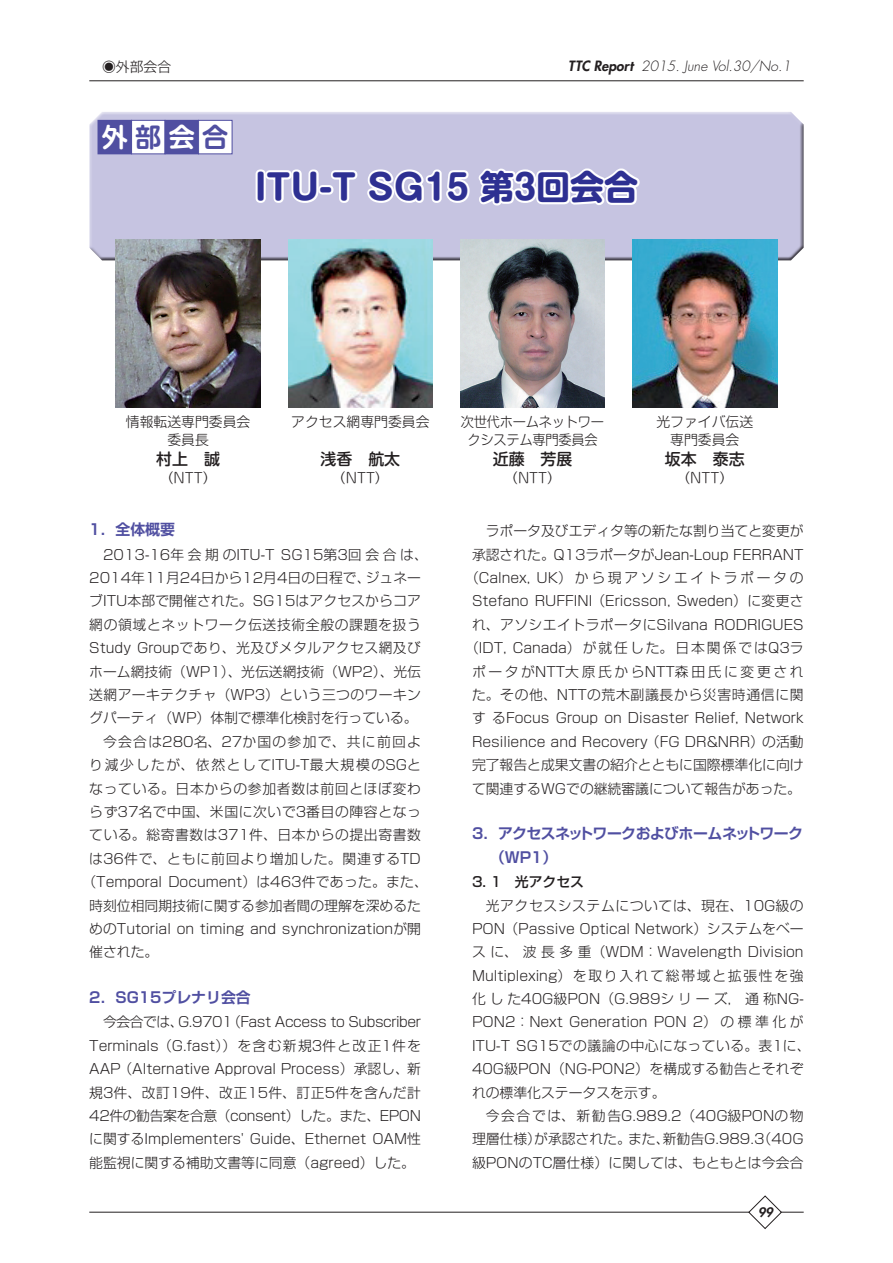
<style>
.page{position:relative;width:893px;height:1263px;background:#fff}
.page>*{position:absolute;margin:0;border:0;box-sizing:border-box;transform-origin:0 0}
.t1{font:700 34.05px "Shin M Go Pro";color:#2e3092}
.t2{font:700 26.1px "Shin M Go Pro De";color:#fff}
.t3{font:500 15.9px "Shin M Go Pro";color:#231f20}
.t4{font:700 14.85px "Shin Go Pro De";letter-spacing:-.03em;color:#504fa1}
.t5{font:700 14.85px "Shin Go Pro De";color:#504fa1}
.t6{font:300 13.8px/23.4px "Shin Go Pro";color:#231f20}
.t7{font:300 13.8px "Shin M Go Pro";color:#231f20}
.t8{font:300 13.8px "Shin Go Pro";letter-spacing:.045em;color:#231f20}
.t9{font:italic 300 13.8px "Futura Std";color:#231f20}
.t10{font:300 13.8px "Shin Go Pro";letter-spacing:.12em;color:#231f20}
.t11{font:300 13.8px "Shin Go Pro";letter-spacing:.06em;color:#231f20}
.t12{font:300 13.8px "Shin Go Pro";letter-spacing:.095em;color:#231f20}
.t13{font:300 13.8px "Shin Go Pro";letter-spacing:.05em;color:#231f20}
.t14{font:300 13.8px/18px "Shin M Go Pro";letter-spacing:-.02em;color:#231f20;text-align:center;scale:.96 1}
.t15{font:500 13.8px "Shin Go Pro";color:#231f20}
.t16{font:italic 800 12.75px "Futura Std";color:#231f20}
.s1{color:#504fa1}
.s2{font-weight:800}
</style>
<div class="page">
<hr style="left:89px;top:1212px;width:715px;height:1px;background:#231f20">
<hr style="left:89px;top:81px;width:715px;height:1px;background:#231f20">
<svg style="left:748px;top:1195px;width:34px;height:34px"></svg>
<div style="left:87px;top:109px;width:717px;height:140px;background:#fff;opacity:.75"></div>
<div style="left:87px;top:122px;width:717px;height:138px;background:#c6c4e1"></div>
<div style="left:132px;top:120px;width:33px;height:34px;background:#fff"></div>
<div style="left:131px;top:120px;width:34px;height:34px;border:1px solid #504fa1"></div>
<div style="left:165px;top:120px;width:34px;height:34px;background:#504fa1"></div>
<div style="left:199px;top:120px;width:33px;height:34px;background:#fff"></div>
<div style="left:198px;top:120px;width:34px;height:34px;border:1px solid #504fa1"></div>
<div style="left:98px;top:120px;width:34px;height:34px;background:#504fa1"></div>
<img style="left:460px;top:239px;width:145px;height:168px">
<img style="left:632px;top:239px;width:145px;height:168px">
<img style="left:288px;top:239px;width:145px;height:143px">
<img style="left:116px;top:239px;width:144px;height:168px">
<div style="left:589px;top:419px;width:17px;height:5px;border:4px solid #fff"></div>
<img style="left:652px;top:310px;width:105px;height:98px">
<svg style="left:288px;top:382px;width:315px;height:42px"></svg>
<svg style="left:122px;top:390px;width:134px;height:18px;background:#333036"></svg>
<div style="left:256px;top:169px;width:10px;height:34px;border:4px solid #fff;border-radius:3px"></div>
<svg style="left:263px;top:169px;width:56px;height:34px"></svg>
<div style="left:318px;top:185px;width:15px;height:10px;border:4px solid #fff;border-radius:3px"></div>
<svg style="left:329px;top:170px;width:29px;height:33px"></svg>
<svg style="left:367px;top:168px;width:273px;height:38px"></svg>
<p class="t6" style="left:102px;top:53px;width:71px">◉外部会合</p>
<p class="t2" style="left:102px;top:116px;width:128px">外<span class="s1">部</span>会<span class="s1">合</span></p>
<p class="t9" style="left:568px;top:58px;width:224px"><span class="s2">TTC Report</span> 2015. June Vol.30/No.1</p>
<p class="t1" style="left:255px;top:159px;width:385px">ITU-T SG15 第3回会合</p>
<p class="t7" style="left:126px;top:411px;width:126px">情報転送専門委員会</p>
<p class="t7" style="left:167px;top:429px;width:43px">委員長</p>
<p class="t3" style="left:156px;top:446px;width:65px">村上　誠</p>
<p class="t7" style="left:160px;top:467px;width:58px">（NTT）</p>
<p class="t7" style="left:291px;top:411px;width:140px">アクセス網専門委員会</p>
<p class="t3" style="left:320px;top:446px;width:81px">浅香　航太</p>
<p class="t7" style="left:332px;top:467px;width:58px">（NTT）</p>
<p class="t4" style="left:89px;top:517px;width:87px">1．全体概要</p>
<p class="t6" style="left:89px;top:541px;width:340px;text-indent:14px">2013-16年会期のITU-T SG15第3回会合は、<br>2014年11月24日から12月4日の日程で、ジュネーブITU本部で開催された。SG15はアクセスからコア網の領域とネットワーク伝送技術全般の課題を扱う<br>Study Groupであり、光及びメタルアクセス網及びホーム網技術（WP1）、光伝送網技術（WP2）、光伝送網アーキテクチャ（WP3）という三つのワーキングパーティ（WP）体制で標準化検討を行っている。</p>
<p class="t12" style="left:103px;top:730px;width:319px">今会合は280名、27か国の参加で、共に前回よ</p>
<p class="t10" style="left:89px;top:754px;width:333px">り減少したが、依然としてITU-T最大規模のSGと</p>
<p class="t13" style="left:89px;top:777px;width:333px">なっている。日本からの参加者数は前回とほぼ変わ</p>
<p class="t8" style="left:89px;top:800px;width:333px">らず37名で中国、米国に次いで3番目の陣容となっ</p>
<p class="t8" style="left:89px;top:824px;width:333px">ている。総寄書数は371件、日本からの提出寄書数</p>
<p class="t11" style="left:89px;top:847px;width:333px">は36件で、ともに前回より増加した。関連するTD</p>
<p class="t6" style="left:82px;top:868px;width:347px">（Temporal Document）は463件であった。また、</p>
<p class="t6" style="left:89px;top:892px;width:333px">時刻位相同期技術に関する参加者間の理解を深めるた</p>
<p class="t6" style="left:89px;top:915px;width:333px">めのTutorial on timing and synchronizationが開</p>
<p class="t6" style="left:89px;top:939px;width:71px">催された。</p>
<p class="t5" style="left:89px;top:985px;width:163px">2．SG15プレナリ会合</p>
<p class="t6" style="left:89px;top:1009px;width:333px;text-align:justify;text-indent:14px">今会合では、G.9701（Fast Access to Subscriber Terminals （G.fast））を含む新規3件と改正1件をAAP （Alternative Approval Process）承認し、新規3件、改訂19件、改正15件、訂正5件を含んだ計42件の勧告案を合意（consent）した。また、EPONに関するImplementers' Guide、Ethernet OAM性能監視に関する補助文書等に同意（agreed）した。</p>
<p class="t14" style="left:461px;top:411px;width:151px">次世代ホームネットワークシステム専門委員会</p>
<p class="t3" style="left:493px;top:446px;width:81px">近藤　芳展</p>
<p class="t7" style="left:504px;top:467px;width:58px">（NTT）</p>
<p class="t7" style="left:656px;top:411px;width:98px">光ファイバ伝送</p>
<p class="t7" style="left:670px;top:429px;width:71px">専門委員会</p>
<p class="t3" style="left:665px;top:446px;width:81px">坂本　泰志</p>
<p class="t7" style="left:676px;top:467px;width:58px">（NTT）</p>
<p class="t6" style="left:465px;top:518px;width:340px;text-align:right">ラポータ及びエディタ等の新たな割り当てと変更が<br>承認された。Q13ラポータがJean-Loup FERRANT（Calnex, UK）から現アソシエイトラポータの<br>Stefano RUFFINI （Ericsson, Sweden）に変更され、アソシエイトラポータにSilvana RODRIGUES（IDT, Canada）が就任した。日本関係ではQ3ラポータがNTT大原氏からNTT森田氏に変更された。その他、NTTの荒木副議長から災害時通信に関するFocus Group on Disaster Relief, Network<br>Resilience and Recovery （FG DR&amp;NRR）の活動完了報告と成果文書の紹介とともに国際標準化に向けて関連するWGでの継続審議について報告があった。</p>
<p class="t4" style="left:472px;top:821px;width:332px">3．アクセスネットワークおよびホームネットワーク</p>
<p class="t4" style="left:490px;top:845px;width:69px">（WP1）</p>
<p class="t15" style="left:472px;top:870px;width:114px">3. 1　光アクセス</p>
<p class="t6" style="left:472px;top:892px;width:340px;text-indent:14px">光アクセスシステムについては、現在、10G級の<br>PON（Passive Optical Network）システムをベースに、波長多重（WDM：Wavelength Division<br>Multiplexing）を取り入れて総帯域と拡張性を強化した40G級PON（G.989シリーズ，通称NG-<br>PON2：Next Generation PON 2）の標準化が<br>ITU-T SG15での議論の中心になっている。表1に、<br>40G級PON（NG-PON2）を構成する勧告とそれぞれの標準化ステータスを示す。</p>
<p class="t6" style="left:472px;top:1102px;width:333px;text-align:justify;text-indent:14px">今会合では、新勧告G.989.2（40G級PONの物理層仕様）が承認された。また、新勧告G.989.3（40G級PONのTC層仕様）に関しては、もともとは今会合</p>
<p class="t16" style="left:758px;top:1204px;width:16px">99</p>
</div>
